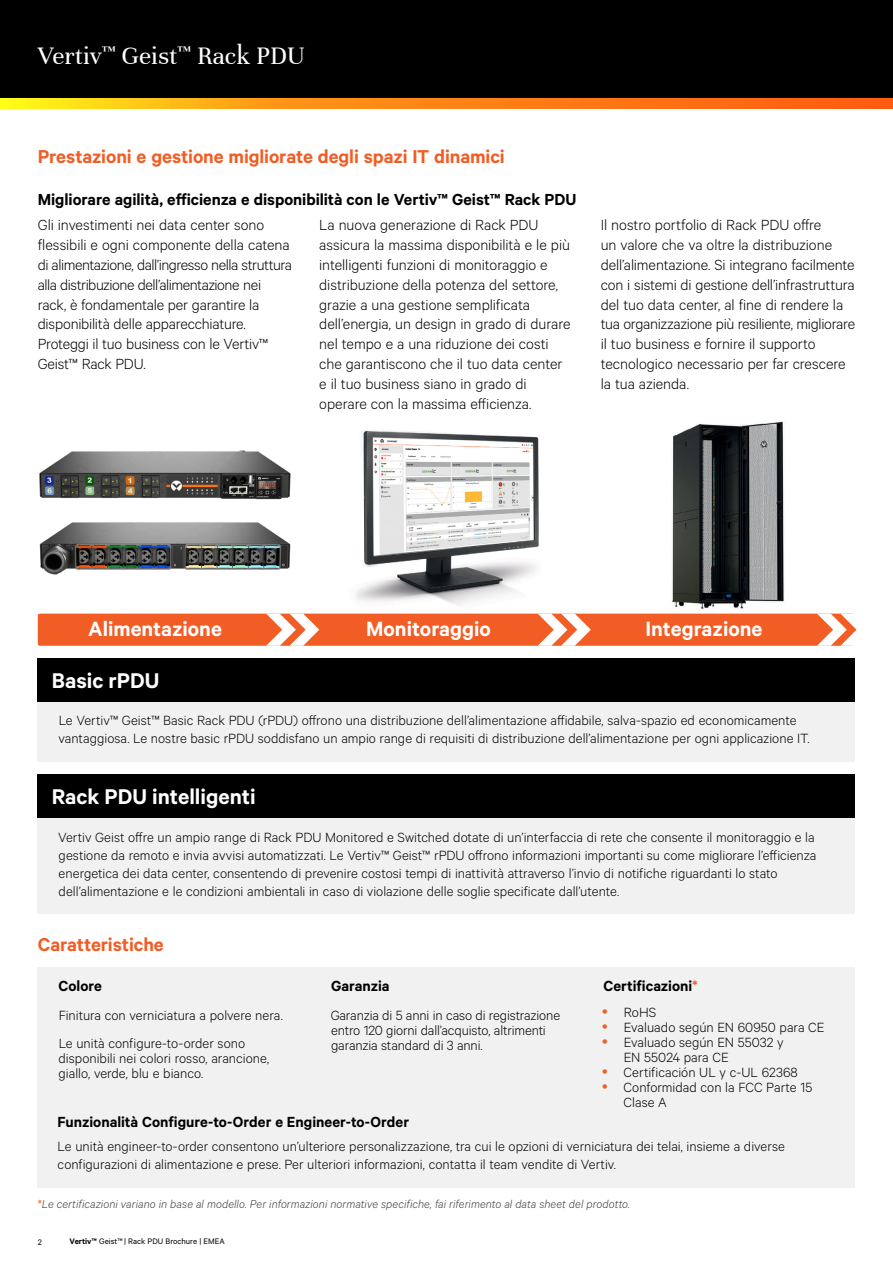
<style>
.page{position:relative;width:893px;height:1263px;background:#fff}
.page>*{position:absolute;margin:0;border:0;box-sizing:border-box;transform-origin:0 0}
.t1{font:27px "Unna";color:#fff}
.t2{font:600 24px "Calibre";color:#fff}
.t3{font:600 23.25px "Calibre";color:#fff}
.t4{font:600 21px "Calibre";letter-spacing:-.005em;color:#f15d24}
.t5{font:600 18px "Calibre";letter-spacing:-.005em;color:#000}
.t6{font:300 16.5px/19.8px "Calibre";letter-spacing:-.005em;color:#000}
.t7{font:600 16.5px "Calibre";color:#000}
.t8{font:300 15px/15px "Calibre";color:#000}
.t9{font:italic 300 12.75px "Calibre";letter-spacing:.005em;color:#3f3c3b}
.t10{font:9px "Calibre";color:#000}
.s1{color:#f15d24}
.s2{font-weight:600;font-style:normal;color:#f47d47}
.s3{font-weight:600}
</style>
<div class="page">
<div style="left:0;top:0;width:893px;height:108px;background:#000"></div>
<svg style="left:0;top:98px;width:893px;height:11px;background:#ff9014"></svg>
<img style="left:338px;top:430px;width:217px;height:184px">
<img style="left:669px;top:421px;width:118px;height:193px">
<div style="left:38px;top:614px;width:815px;height:32px;background:#f15d24;border-radius:2px"></div>
<svg style="left:266px;top:614px;width:53px;height:32px"></svg>
<svg style="left:538px;top:614px;width:53px;height:32px"></svg>
<svg style="left:817px;top:614px;width:40px;height:32px"></svg>
<img style="left:39px;top:450px;width:252px;height:50px">
<img style="left:39px;top:522px;width:252px;height:53px">
<div style="left:38px;top:702px;width:817px;height:59px;background:#f1f1f2"></div>
<div style="left:38px;top:658px;width:817px;height:44px;background:#000"></div>
<div style="left:38px;top:818px;width:817px;height:95px;background:#f1f1f2"></div>
<div style="left:38px;top:774px;width:817px;height:44px;background:#000"></div>
<div style="left:38px;top:967px;width:817px;height:221px;background:#f1f1f2"></div>
<h1 class="t1" style="left:38px;top:40px;width:268px">Vertiv<sup>™</sup> Geist<sup>™</sup> Rack PDU</h1>
<h3 class="t4" style="left:38px;top:144px;width:469px">Prestazioni e gestione migliorate degli spazi IT dinamici</h3>
<p class="t5" style="left:38px;top:188px;width:540px">Migliorare agilità, efficienza e disponibilità con le Vertiv™ Geist™ Rack PDU</p>
<p class="t6" style="left:38px;top:215px;width:256px">Gli investimenti nei data center sono flessibili e ogni componente della catena di alimentazione, dall’ingresso nella struttura alla distribuzione dell’alimentazione nei rack, è fondamentale per garantire la disponibilità delle apparecchiature.<br>Proteggi il tuo business con le Vertiv™ Geist™ Rack PDU.</p>
<p class="t6" style="left:319px;top:215px;width:253px">La nuova generazione di Rack PDU assicura la massima disponibilità e le più intelligenti funzioni di monitoraggio e distribuzione della potenza del settore, grazie a una gestione semplificata dell’energia, un design in grado di durare nel tempo e a una riduzione dei costi che garantiscono che il tuo data center e il tuo business siano in grado di operare con la massima efficienza.</p>
<p class="t6" style="left:601px;top:215px;width:256px">Il nostro portfolio di Rack PDU offre<br>un valore che va oltre la distribuzione dell’alimentazione. Si integrano facilmente con i sistemi di gestione dell’infrastruttura del tuo data center, al fine di rendere la tua organizzazione più resiliente, migliorare il tuo business e fornire il supporto tecnologico necessario per far crescere la tua azienda.</p>
<h3 class="t3" style="left:88px;top:615px;width:135px">Alimentazione</h3>
<h3 class="t3" style="left:366px;top:615px;width:126px">Monitoraggio</h3>
<h3 class="t3" style="left:645px;top:615px;width:118px">Integrazione</h3>
<h2 class="t2" style="left:52px;top:666px;width:109px">Basic rPDU</h2>
<p class="t8" style="left:59px;top:711px;width:752px;line-height:18px">Le Vertiv™ Geist™ Basic Rack PDU (rPDU) offrono una distribuzione dell’alimentazione affidabile, salva-spazio ed economicamente vantaggiosa. Le nostre basic rPDU soddisfano un ampio range di requisiti di distribuzione dell’alimentazione per ogni applicazione IT.</p>
<h2 class="t2" style="left:52px;top:782px;width:205px">Rack PDU intelligenti</h2>
<p class="t8" style="left:58px;top:827px;width:760px;line-height:18px">Vertiv Geist offre un ampio range di Rack PDU Monitored e Switched dotate di un’interfaccia di rete che consente il monitoraggio e la gestione da remoto e invia avvisi automatizzati. Le Vertiv™ Geist™ rPDU offrono informazioni importanti su come migliorare l’efficienza energetica dei data center, consentendo di prevenire costosi tempi di inattività attraverso l’invio di notifiche riguardanti lo stato dell’alimentazione e le condizioni ambientali in caso di violazione delle soglie specificate dall’utente.</p>
<h3 class="t4" style="left:38px;top:932px;width:128px">Caratteristiche</h3>
<p class="t7" style="left:59px;top:976px;width:45px">Colore</p>
<p class="t8" style="left:59px;top:1000px;width:226px;line-height:28.5px">Finitura con verniciatura a polvere nera.<br>Le unità configure-to-order sono</p>
<p class="t8" style="left:59px;top:1050px;width:212px">disponibili nei colori rosso, arancione, giallo, verde, blu e bianco.</p>
<p class="t7" style="left:331px;top:976px;width:60px">Garanzia</p>
<p class="t8" style="left:331px;top:1007px;width:231px">Garanzia di 5 anni in caso di registrazione entro 120 giorni dall’acquisto, altrimenti garanzia standard di 3 anni.</p>
<p class="t7" style="left:603px;top:976px;width:96px">Certificazioni<span class="s1">*</span></p>
<p class="t8" style="left:624px;top:1004px;width:202px">RoHS<br>Evaluado según EN 60950 para CE<br>Evaluado según EN 55032 y<br>EN 55024 para CE<br>Certificación UL y c-UL 62368<br>Conformidad con la FCC Parte 15<br>Clase A</p>
<p class="t7" style="left:58px;top:1111px;width:353px">Funzionalità Configure-to-Order e Engineer-to-Order</p>
<p class="t8" style="left:58px;top:1137px;width:729px;line-height:18px">Le unità engineer-to-order consentono un’ulteriore personalizzazione, tra cui le opzioni di verniciatura dei telai, insieme a diverse configurazioni di alimentazione e prese. Per ulteriori informazioni, contatta il team vendite di Vertiv.</p>
<p class="t9" style="left:38px;top:1197px;width:594px"><span class="s2">*</span>Le certificazioni variano in base al modello. Per informazioni normative specifiche, fai riferimento al data sheet del prodotto.</p>
<p class="t10" style="left:38px;top:1236px;width:6px">2</p>
<p class="t10" style="left:70px;top:1236px;width:157px"><span class="s3">Vertiv™</span> Geist™ | Rack PDU Brochure | EMEA</p>
</div>
